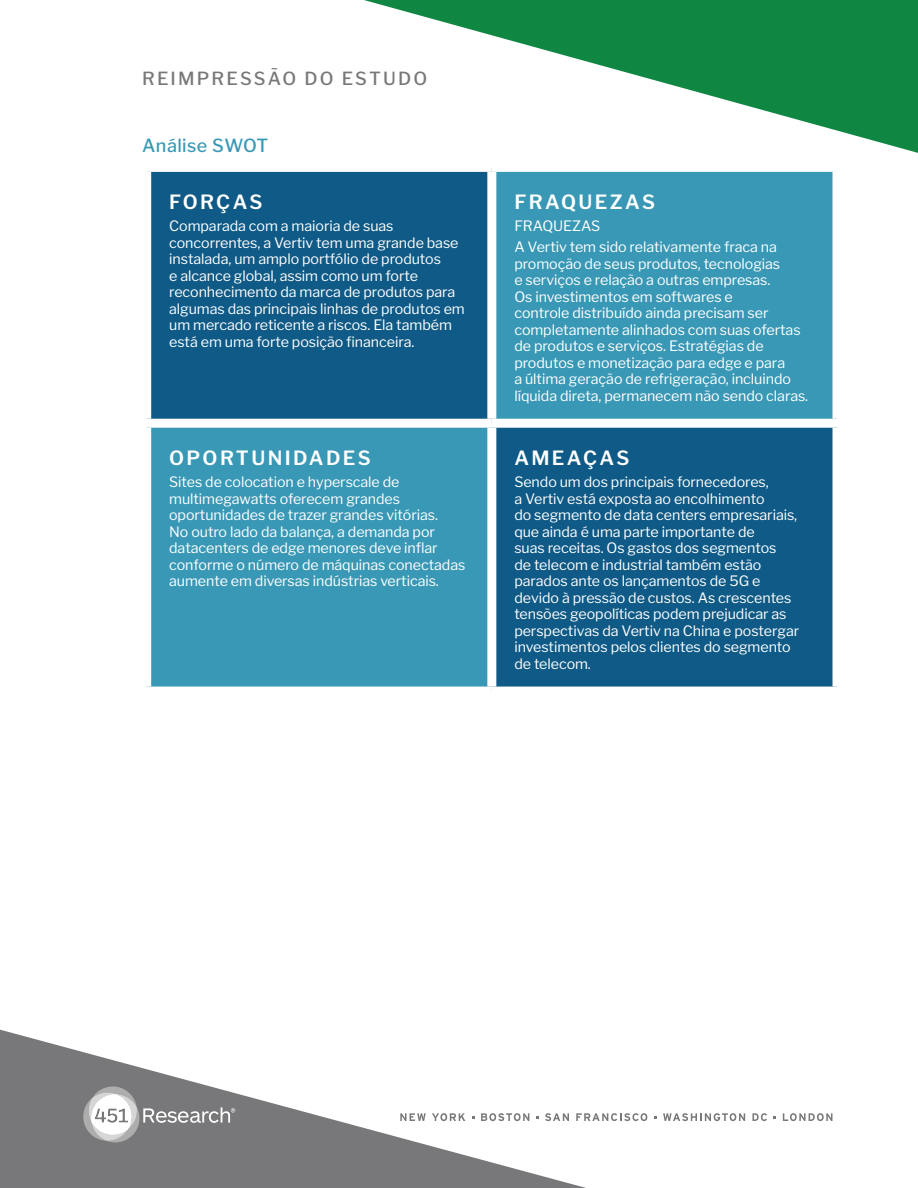
<style>
.page{position:relative;width:918px;height:1188px;background:#fff}
.page>*{position:absolute;margin:0;border:0;box-sizing:border-box;transform-origin:0 0}
.SWOT_Head{font:600 19.5px "Libre Franklin";letter-spacing:.12em;color:#fff}
.t1{font:500 18px "Libre Franklin";letter-spacing:.12em;color:#78787a}
.t2{font:500 18px "Libre Franklin";letter-spacing:.025em;color:#3998b5}
.SWOT_Body{font:14.25px/16.5px "Libre Franklin";letter-spacing:-.005em;color:#fff}
</style>
<div class="page">
<svg style="left:0;top:1029px;width:636px;height:159px"></svg>
<svg style="left:364px;top:0;width:554px;height:153px"></svg>
<svg style="left:82px;top:1086px;width:153px;height:56px"></svg>
<svg style="left:400px;top:1113px;width:26px;height:8px"></svg>
<svg style="left:432px;top:1113px;width:33px;height:8px"></svg>
<svg style="left:481px;top:1113px;width:48px;height:8px"></svg>
<svg style="left:545px;top:1113px;width:24px;height:8px"></svg>
<svg style="left:576px;top:1113px;width:71px;height:8px"></svg>
<svg style="left:663px;top:1113px;width:82px;height:8px"></svg>
<svg style="left:752px;top:1113px;width:15px;height:8px"></svg>
<svg style="left:783px;top:1113px;width:50px;height:8px"></svg>
<svg style="left:151px;top:172px;width:681px;height:515px;fill:#3998b5"></svg>
<div style="left:487px;top:172px;width:9px;height:247px;background:#fff"></div>
<div style="left:142px;top:419px;width:350px;height:9px;background:#fff"></div>
<div style="left:492px;top:419px;width:350px;height:9px;background:#fff"></div>
<div style="left:487px;top:428px;width:9px;height:259px;background:#fff"></div>
<p class="t1" style="left:142px;top:68px;width:287px">REIMPRESSÃO DO ESTUDO</p>
<h1 class="t2" style="left:142px;top:135px;width:127px">Análise SWOT</h1>
<p class="SWOT_Head" style="left:169px;top:190px;width:95px">FORÇAS</p>
<p class="SWOT_Body" style="left:169px;top:218px;width:297px">Comparada com a maioria de suas concorrentes, a Vertiv tem uma grande base instalada, um amplo portfólio de produtos<br>e alcance global, assim como um forte reconhecimento da marca de produtos para algumas das principais linhas de produtos em um mercado reticente a riscos. Ela também está em uma forte posição financeira.</p>
<p class="SWOT_Head" style="left:169px;top:446px;width:203px">OPORTUNIDADES</p>
<p class="SWOT_Body" style="left:169px;top:474px;width:298px">Sites de colocation e hyperscale de multimegawatts oferecem grandes oportunidades de trazer grandes vitórias.<br>No outro lado da balança, a demanda por datacenters de edge menores deve inflar conforme o número de máquinas conectadas aumente em diversas indústrias verticais.</p>
<p class="SWOT_Head" style="left:514px;top:190px;width:142px">FRAQUEZAS</p>
<p class="SWOT_Body" style="left:514px;top:218px;width:88px">FRAQUEZAS</p>
<p class="SWOT_Body" style="left:514px;top:239px;width:295px">A Vertiv tem sido relativamente fraca na promoção de seus produtos, tecnologias<br>e serviços e relação a outras empresas.<br>Os investimentos em softwares e<br>controle distribuído ainda precisam ser completamente alinhados com suas ofertas de produtos e serviços. Estratégias de produtos e monetização para edge e para<br>a última geração de refrigeração, incluindo líquida direta, permanecem não sendo claras.</p>
<p class="SWOT_Head" style="left:514px;top:446px;width:117px">AMEAÇAS</p>
<p class="SWOT_Body" style="left:514px;top:474px;width:286px">Sendo um dos principais fornecedores,<br>a Vertiv está exposta ao encolhimento<br>do segmento de data centers empresariais, que ainda é uma parte importante de<br>suas receitas. Os gastos dos segmentos<br>de telecom e industrial também estão parados ante os lançamentos de 5G e devido à pressão de custos. As crescentes tensões geopolíticas podem prejudicar as perspectivas da Vertiv na China e postergar investimentos pelos clientes do segmento de telecom.</p>
</div>
